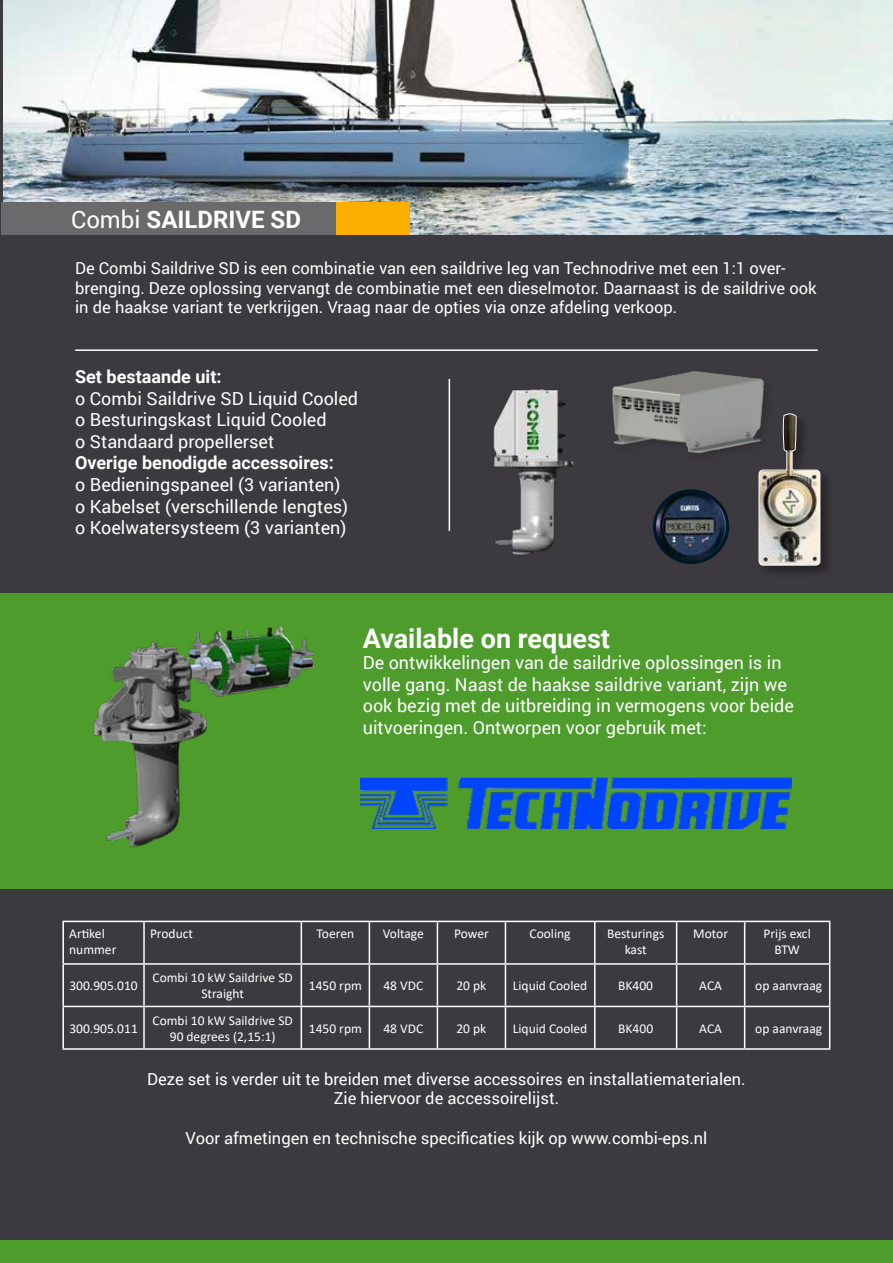
<style>
.page{position:relative;width:893px;height:1263px;background:#3d3a3f}
.page>*{position:absolute;margin:0;border:0;box-sizing:border-box;transform-origin:0 0}
.t1{font:700 27px "Roboto";color:#fff}
.t2{font:700 24px "Roboto";color:#fff}
.t3{font:18px/21.6px "Roboto";color:#fff}
.t4{font:700 18px "Roboto";color:#fff}
.t5{font:16.5px/19.8px "Roboto";color:#fff}
.t6{font:13.5px/16.2px "Calibri";color:#fff;text-align:center}
.s1{font-weight:400}
</style>
<div class="page">
<hr style="left:75px;top:349px;width:743px;height:2px;background:#fff">
<hr style="left:449px;top:379px;width:1px;height:152px;background:#fff">
<img style="left:4px;top:0;width:889px;height:235px">
<div style="left:1px;top:203px;width:349px;height:32px;background:#6a696c"></div>
<img style="left:493px;top:389px;width:81px;height:167px">
<img style="left:654px;top:493px;width:74px;height:68px">
<div style="left:653px;top:489px;width:76px;height:75px;border:3px solid #001725;border-radius:50%"></div>
<img style="left:601px;top:349px;width:178px;height:104px">
<div style="left:757px;top:412px;width:77px;height:167px;background:#000;opacity:.4"></div>
<img style="left:759px;top:411px;width:61px;height:154px">
<div style="left:0;top:594px;width:893px;height:295px;background:#4d9c2c"></div>
<img style="left:93px;top:626px;width:223px;height:221px">
<img style="left:360px;top:777px;width:431px;height:51px">
<hr style="left:62px;top:965px;width:2px;height:41px;background:#fff">
<hr style="left:143px;top:965px;width:2px;height:41px;background:#fff">
<hr style="left:301px;top:965px;width:1px;height:41px;background:#fff">
<hr style="left:369px;top:965px;width:1px;height:41px;background:#fff">
<hr style="left:437px;top:965px;width:1px;height:41px;background:#fff">
<hr style="left:505px;top:965px;width:1px;height:41px;background:#fff">
<hr style="left:594px;top:965px;width:1px;height:41px;background:#fff">
<hr style="left:676px;top:965px;width:1px;height:41px;background:#fff">
<hr style="left:744px;top:965px;width:1px;height:41px;background:#fff">
<hr style="left:829px;top:965px;width:1px;height:41px;background:#fff">
<hr style="left:62px;top:1006px;width:82px;height:1px;background:#fff">
<hr style="left:62px;top:1007px;width:2px;height:41px;background:#fff">
<hr style="left:144px;top:1006px;width:157px;height:1px;background:#fff">
<hr style="left:143px;top:1007px;width:2px;height:41px;background:#fff">
<hr style="left:301px;top:1006px;width:68px;height:1px;background:#fff">
<hr style="left:301px;top:1007px;width:1px;height:41px;background:#fff">
<hr style="left:369px;top:1006px;width:68px;height:1px;background:#fff">
<hr style="left:369px;top:1007px;width:1px;height:41px;background:#fff">
<hr style="left:437px;top:1006px;width:68px;height:1px;background:#fff">
<hr style="left:437px;top:1007px;width:1px;height:41px;background:#fff">
<hr style="left:505px;top:1006px;width:90px;height:1px;background:#fff">
<hr style="left:505px;top:1007px;width:1px;height:41px;background:#fff">
<hr style="left:595px;top:1006px;width:82px;height:1px;background:#fff">
<hr style="left:594px;top:1007px;width:1px;height:41px;background:#fff">
<hr style="left:677px;top:1006px;width:68px;height:1px;background:#fff">
<hr style="left:676px;top:1007px;width:1px;height:41px;background:#fff">
<hr style="left:745px;top:1006px;width:85px;height:1px;background:#fff">
<hr style="left:744px;top:1007px;width:1px;height:41px;background:#fff">
<hr style="left:829px;top:1007px;width:1px;height:41px;background:#fff">
<hr style="left:62px;top:1048px;width:82px;height:2px;background:#fff">
<hr style="left:144px;top:1048px;width:157px;height:2px;background:#fff">
<hr style="left:301px;top:1048px;width:68px;height:2px;background:#fff">
<hr style="left:369px;top:1048px;width:68px;height:2px;background:#fff">
<hr style="left:437px;top:1048px;width:68px;height:2px;background:#fff">
<hr style="left:505px;top:1048px;width:90px;height:2px;background:#fff">
<hr style="left:595px;top:1048px;width:82px;height:2px;background:#fff">
<hr style="left:677px;top:1048px;width:68px;height:2px;background:#fff">
<hr style="left:745px;top:1048px;width:85px;height:2px;background:#fff">
<hr style="left:62px;top:921px;width:82px;height:1px;background:#fff">
<hr style="left:62px;top:922px;width:2px;height:41px;background:#fff">
<hr style="left:144px;top:921px;width:157px;height:1px;background:#fff">
<hr style="left:143px;top:922px;width:2px;height:41px;background:#fff">
<hr style="left:301px;top:921px;width:68px;height:1px;background:#fff">
<hr style="left:301px;top:922px;width:1px;height:41px;background:#fff">
<hr style="left:369px;top:921px;width:68px;height:1px;background:#fff">
<hr style="left:369px;top:922px;width:1px;height:41px;background:#fff">
<hr style="left:437px;top:921px;width:68px;height:1px;background:#fff">
<hr style="left:437px;top:922px;width:1px;height:41px;background:#fff">
<hr style="left:505px;top:921px;width:90px;height:1px;background:#fff">
<hr style="left:505px;top:922px;width:1px;height:41px;background:#fff">
<hr style="left:595px;top:921px;width:82px;height:1px;background:#fff">
<hr style="left:594px;top:922px;width:1px;height:41px;background:#fff">
<hr style="left:677px;top:921px;width:68px;height:1px;background:#fff">
<hr style="left:676px;top:922px;width:1px;height:41px;background:#fff">
<hr style="left:745px;top:921px;width:85px;height:1px;background:#fff">
<hr style="left:744px;top:922px;width:1px;height:41px;background:#fff">
<hr style="left:829px;top:922px;width:1px;height:41px;background:#fff">
<hr style="left:62px;top:963px;width:82px;height:2px;background:#fff">
<hr style="left:144px;top:963px;width:157px;height:2px;background:#fff">
<hr style="left:301px;top:963px;width:68px;height:2px;background:#fff">
<hr style="left:369px;top:963px;width:68px;height:2px;background:#fff">
<hr style="left:437px;top:963px;width:68px;height:2px;background:#fff">
<hr style="left:505px;top:963px;width:90px;height:2px;background:#fff">
<hr style="left:595px;top:963px;width:82px;height:2px;background:#fff">
<hr style="left:677px;top:963px;width:68px;height:2px;background:#fff">
<hr style="left:745px;top:963px;width:85px;height:2px;background:#fff">
<div style="left:0;top:1241px;width:893px;height:22px;background:#4d9c2c"></div>
<div style="left:336px;top:202px;width:73px;height:33px;background:#f9ae00"></div>
<h2 class="t2" style="left:71px;top:202px;width:231px"><span class="s1">Combi</span> SAILDRIVE SD</h2>
<p class="t5" style="left:75px;top:257px;width:743px">De Combi Saildrive SD is een combinatie van een saildrive leg van Technodrive met een 1:1 over&shy;brenging. Deze oplossing vervangt de combinatie met een dieselmotor. Daarnaast is de saildrive ook in de haakse variant te verkrijgen. Vraag naar de opties via onze afdeling verkoop.</p>
<p class="t4" style="left:75px;top:364px;width:148px">Set bestaande uit:</p>
<p class="t3" style="left:75px;top:387px;width:285px">o Combi Saildrive SD Liquid Cooled o Besturingskast Liquid Cooled<br>o Standaard propellerset</p>
<p class="t4" style="left:75px;top:450px;width:260px">Overige benodigde accessoires:</p>
<p class="t3" style="left:75px;top:473px;width:275px">o Bedieningspaneel (3 varianten) o Kabelset (verschillende lengtes) o Koelwatersysteem (3 varianten)</p>
<h1 class="t1" style="left:363px;top:619px;width:249px">Available on request</h1>
<p class="t3" style="left:363px;top:651px;width:433px">De ontwikkelingen van de saildrive oplossingen is in volle gang. Naast de haakse saildrive variant, zijn we ook bezig met de uitbreiding in vermogens voor beide uitvoeringen. Ontworpen voor gebruik met:</p>
<p class="t6" style="left:69px;top:925px;width:49px;text-align:left">Artikel nummer</p>
<p class="t6" style="left:150px;top:925px;width:44px">Product</p>
<p class="t6" style="left:317px;top:925px;width:39px">Toeren</p>
<p class="t6" style="left:383px;top:925px;width:43px">Voltage</p>
<p class="t6" style="left:454px;top:925px;width:36px">Power</p>
<p class="t6" style="left:530px;top:925px;width:43px">Cooling</p>
<p class="t6" style="left:607px;top:925px;width:59px">Besturings kast</p>
<p class="t6" style="left:693px;top:925px;width:36px">Motor</p>
<p class="t6" style="left:764px;top:925px;width:49px">Prijs excl<br>BTW</p>
<p class="t6" style="left:69px;top:977px;width:70px">300.905.010</p>
<p class="t6" style="left:153px;top:969px;width:142px">Combi 10 kW Saildrive SD<br>Straight</p>
<p class="t6" style="left:309px;top:977px;width:55px">1450 rpm</p>
<p class="t6" style="left:383px;top:977px;width:41px">48 VDC</p>
<p class="t6" style="left:456px;top:977px;width:31px">20 pk</p>
<p class="t6" style="left:513px;top:977px;width:76px">Liquid Cooled</p>
<p class="t6" style="left:618px;top:977px;width:36px">BK400</p>
<p class="t6" style="left:699px;top:977px;width:24px">ACA</p>
<p class="t6" style="left:755px;top:977px;width:68px">op aanvraag</p>
<p class="t6" style="left:69px;top:1020px;width:70px">300.905.011</p>
<p class="t6" style="left:153px;top:1012px;width:142px">Combi 10 kW Saildrive SD<br>90 degrees (2,15:1)</p>
<p class="t6" style="left:309px;top:1020px;width:55px">1450 rpm</p>
<p class="t6" style="left:383px;top:1020px;width:41px">48 VDC</p>
<p class="t6" style="left:456px;top:1020px;width:31px">20 pk</p>
<p class="t6" style="left:513px;top:1020px;width:76px">Liquid Cooled</p>
<p class="t6" style="left:618px;top:1020px;width:36px">BK400</p>
<p class="t6" style="left:699px;top:1020px;width:24px">ACA</p>
<p class="t6" style="left:755px;top:1020px;width:68px">op aanvraag</p>
<p class="t5" style="left:147px;top:1068px;width:600px;text-align:center">Deze set is verder uit te breiden met diverse accessoires en installatiematerialen.<br>Zie hiervoor de accessoirelijst.</p>
<p class="t5" style="left:186px;top:1128px;width:523px">Voor afmetingen en technische specificaties kijk op www.combi-eps.nl</p>
</div>
